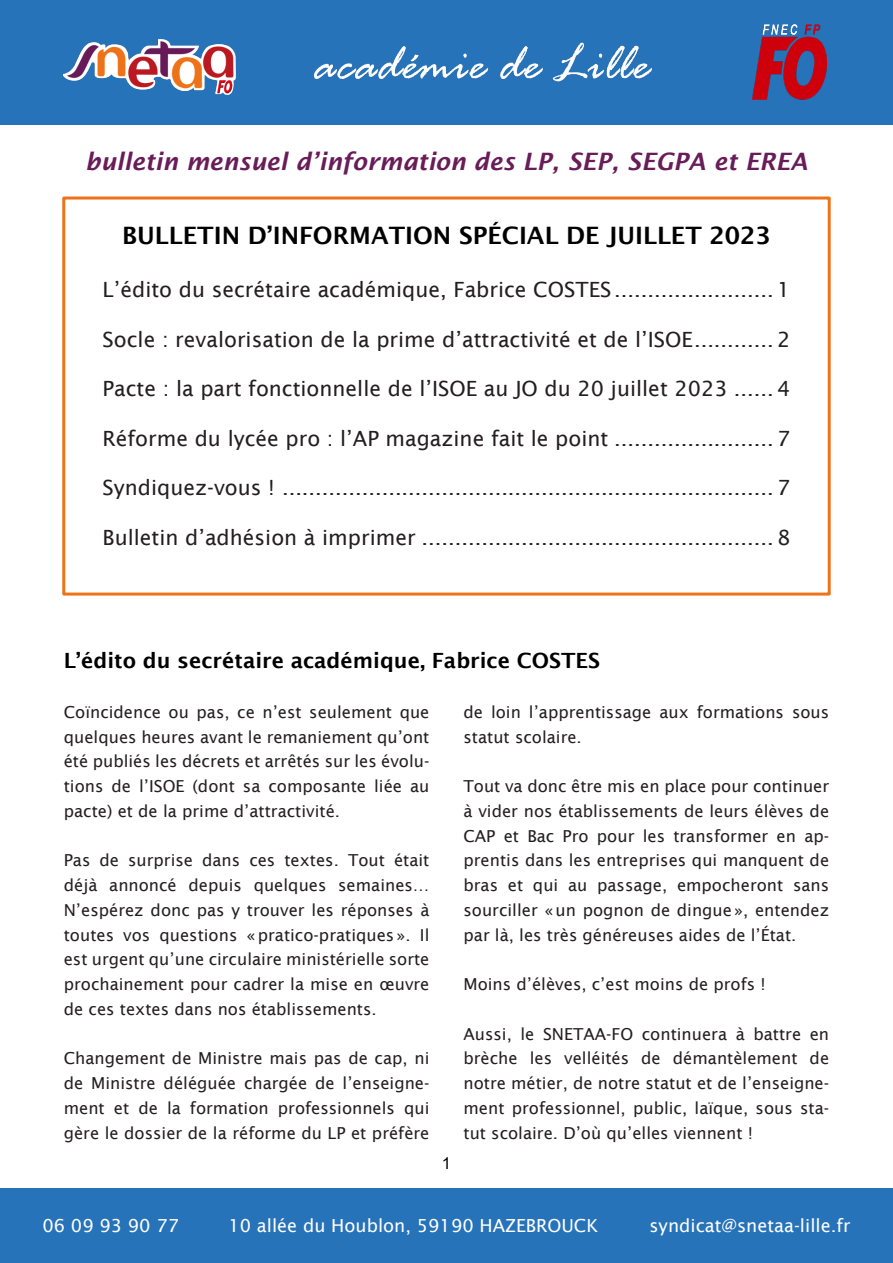
<style>
.page{position:relative;width:893px;height:1263px;background:#fff}
.page>*{position:absolute;margin:0;border:0;box-sizing:border-box;transform-origin:0 0}
.t1{font:italic 600 24px "Lucida Sans";color:#681c58}
.t2{font:600 24px "Lucida Sans";color:#000}
.t3{font:21px "Lucida Sans";color:#231f20}
.t4{font:600 21px "Lucida Sans";color:#000}
.t5{font:18px "Lucida Sans";color:#fff}
.t6{font:16.5px/24.8px "Lucida Sans";color:#231f20;text-align:justify}
.t7{font:16.5px "Arial";color:#000}
</style>
<div class="page">
<div style="left:0;top:0;width:893px;height:124px;background:#2773ba"></div>
<div style="left:0;top:1188px;width:893px;height:75px;background:#2773ba"></div>
<img style="left:64px;top:40px;width:171px;height:55px">
<img style="left:752px;top:25px;width:74px;height:74px">
<img style="left:313px;top:42px;width:339px;height:40px">
<div style="left:62px;top:196px;width:769px;height:400px;border:3px solid #ee7218"></div>
<h1 class="t1" style="left:85px;top:152px;width:724px">bulletin mensuel d’information des LP, SEP, SEGPA et EREA</h1>
<h1 class="t2" style="left:122px;top:226px;width:650px">BULLETIN D’INFORMATION SPÉCIAL DE JUILLET 2023</h1>
<p class="t3" style="left:103px;top:281px;width:689px">L’édito du secrétaire académique, Fabrice COSTES ........................ 1</p>
<p class="t3" style="left:103px;top:330px;width:689px">Socle : revalorisation de la prime d’attractivité et de l’ISOE ............ 2</p>
<p class="t3" style="left:103px;top:380px;width:689px">Pacte : la part fonctionnelle de l’ISOE au JO du 20 juillet 2023 ...... 4</p>
<p class="t3" style="left:103px;top:429px;width:689px">Réforme du lycée pro : l’AP magazine fait le point ........................ 7</p>
<p class="t3" style="left:103px;top:479px;width:689px">Syndiquez-vous ! .......................................................................... 7</p>
<p class="t3" style="left:103px;top:528px;width:689px">Bulletin d’adhésion à imprimer ..................................................... 8</p>
<p class="t4" style="left:64px;top:652px;width:538px">L’édito du secrétaire académique, Fabrice COSTES</p>
<p class="t6" style="left:64px;top:701px;width:367px">Coïncidence ou pas, ce n’est seulement que quelques heures avant le remaniement qu’ont été publiés les décrets et arrêtés sur les évolu&shy;tions de l’ISOE (dont sa composante liée au pacte) et de la prime d’attractivité.</p>
<p class="t6" style="left:64px;top:849px;width:367px">Pas de surprise dans ces textes. Tout était déjà annoncé depuis quelques semaines… N’espérez donc pas y trouver les réponses à toutes vos questions « pratico-pratiques ». Il est urgent qu’une circulaire ministérielle sorte prochainement pour cadrer la mise en œuvre de ces textes dans nos établissements.</p>
<p class="t6" style="left:64px;top:1047px;width:367px">Changement de Ministre mais pas de cap, ni de Ministre déléguée chargée de l’enseigne&shy;ment et de la formation professionnels qui gère le dossier de la réforme du LP et préfère</p>
<p class="t6" style="left:463px;top:701px;width:367px">de loin l’apprentissage aux formations sous statut scolaire.</p>
<p class="t6" style="left:463px;top:775px;width:367px">Tout va donc être mis en place pour continuer à vider nos établissements de leurs élèves de CAP et Bac Pro pour les transformer en ap&shy;prentis dans les entreprises qui manquent de bras et qui au passage, empocheront sans sourciller « un pognon de dingue », entendez par là, les très généreuses aides de l’État.</p>
<p class="t6" style="left:463px;top:973px;width:304px">Moins d’élèves, c’est moins de profs !</p>
<p class="t6" style="left:463px;top:1022px;width:367px">Aussi, le SNETAA-FO continuera à battre en brèche les velléités de démantèlement de notre métier, de notre statut et de l’enseigne&shy;ment professionnel, public, laïque, sous sta&shy;tut scolaire. D’où qu’elles viennent !</p>
<p class="t7" style="left:442px;top:1157px;width:11px">1</p>
<p class="t5" style="left:43px;top:1218px;width:138px">06 09 93 90 77</p>
<p class="t5" style="left:228px;top:1218px;width:371px">10 allée du Houblon, 59190 HAZEBROUCK</p>
<p class="t5" style="left:649px;top:1218px;width:202px">syndicat@snetaa-lille.fr</p>
</div>
